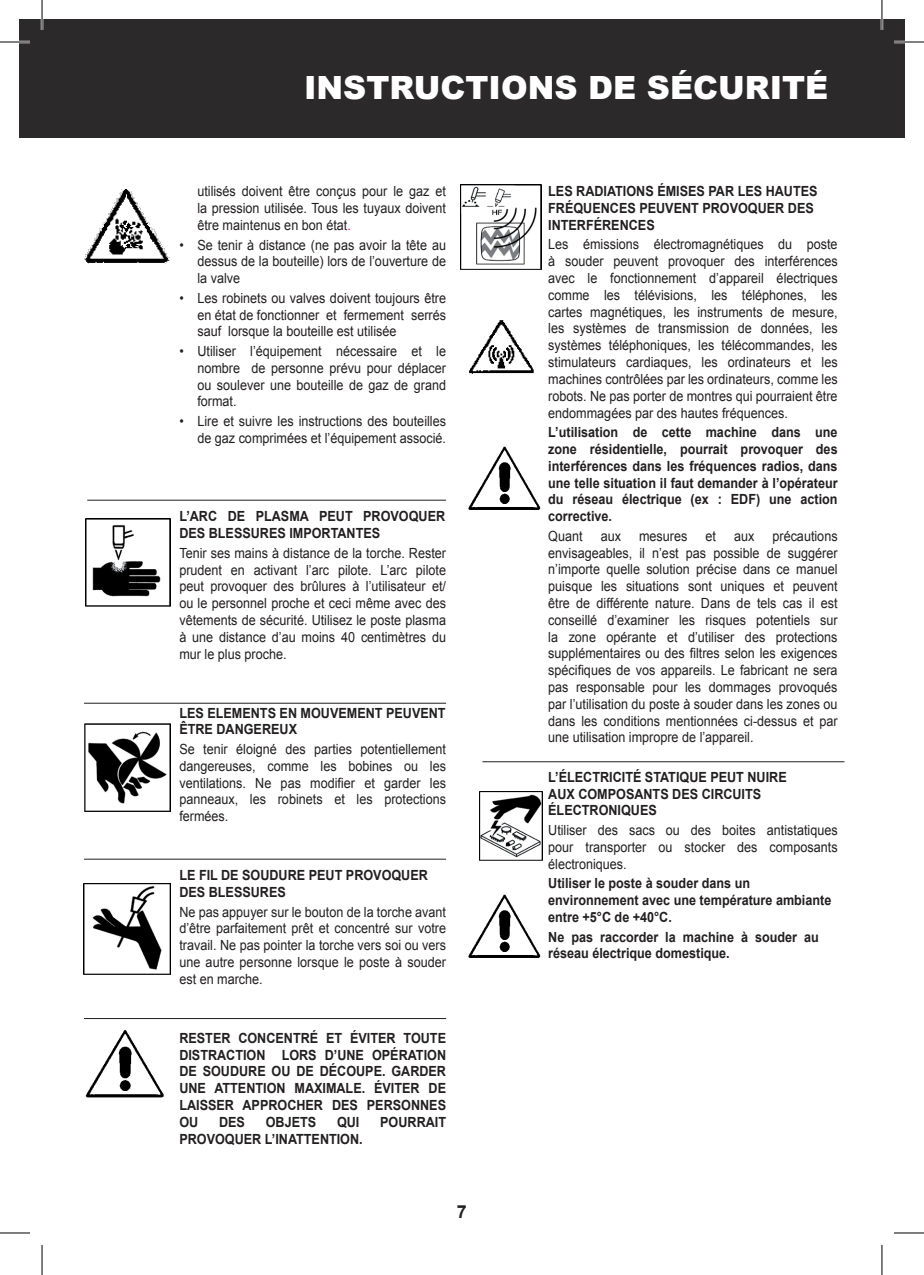
<style>
.page{position:relative;width:924px;height:1275px;background:#fff}
.page>*{position:absolute;margin:0;border:0;box-sizing:border-box;transform-origin:0 0}
.t1{font:900 32px "Arial";color:#fff}
.t2{font:700 18px "Arial";color:#231f20}
.t3{font:14px/16.8px "Arial";color:#231f20;text-align:justify;scale:.9 1}
.t4{font:700 14px/16.8px "Arial";color:#231f20;scale:.9 1}
.s1{color:#ed028c}
</style>
<div class="page">
<div style="left:19px;top:19px;width:885px;height:118px;background:#2b292a"></div>
<hr style="left:87px;top:500px;width:359px;height:1px;background:#231f20">
<hr style="left:84px;top:702px;width:362px;height:1px;background:#231f20">
<hr style="left:482px;top:761px;width:362px;height:1px;background:#231f20">
<hr style="left:84px;top:858px;width:362px;height:1px;background:#231f20">
<hr style="left:84px;top:1018px;width:362px;height:1px;background:#231f20">
<img style="left:84px;top:189px;width:85px;height:74px">
<img style="left:86px;top:519px;width:85px;height:87px">
<img style="left:84px;top:723px;width:86px;height:88px">
<img style="left:83px;top:883px;width:87px;height:92px">
<img style="left:85px;top:1030px;width:79px;height:68px">
<img style="left:468px;top:446px;width:73px;height:64px">
<img style="left:468px;top:894px;width:73px;height:64px">
<img style="left:460px;top:184px;width:81px;height:85px">
<img style="left:469px;top:320px;width:65px;height:53px">
<img style="left:479px;top:791px;width:63px;height:69px">
<hr style="left:0;top:41px;width:30px;height:2px;background:#fff">
<hr style="left:893px;top:41px;width:30px;height:2px;background:#fff">
<hr style="left:41px;top:0;width:2px;height:30px;background:#fff">
<hr style="left:880px;top:0;width:2px;height:30px;background:#fff">
<hr style="left:0;top:42px;width:30px;height:1px;background:#000">
<hr style="left:893px;top:42px;width:30px;height:1px;background:#000">
<hr style="left:0;top:1232px;width:30px;height:1px;background:#000">
<hr style="left:893px;top:1232px;width:30px;height:1px;background:#000">
<hr style="left:42px;top:0;width:1px;height:30px;background:#000">
<hr style="left:42px;top:1245px;width:1px;height:30px;background:#000">
<hr style="left:881px;top:0;width:1px;height:30px;background:#000">
<hr style="left:881px;top:1245px;width:1px;height:30px;background:#000">
<h1 class="t1" style="left:304px;top:64px;width:525px">INSTRUCTIONS DE SÉCURITÉ</h1>
<p class="t3" style="left:197px;top:183px;width:278px">utilisés doivent être conçus pour le gaz et la pression utilisée. Tous les tuyaux doivent être maintenus en bon état<span class="s1">.</span></p>
<p class="t3" style="left:197px;top:236px;width:278px;text-indent:-18px">• Se tenir à distance (ne pas avoir la tête au dessus de la bouteille) lors de l’ouverture de la valve</p>
<p class="t3" style="left:197px;top:289px;width:278px;text-indent:-18px">• Les robinets ou valves doivent toujours être en état de fonctionner et fermement serrés sauf lorsque la bouteille est utilisée</p>
<p class="t3" style="left:197px;top:343px;width:278px;text-indent:-18px">• Utiliser l’équipement nécessaire et le nombre de personne prévu pour déplacer ou soulever une bouteille de gaz de grand format.</p>
<p class="t3" style="left:179px;top:413px;width:298px;text-align:right">• Lire et suivre les instructions des bouteilles de gaz comprimées et l’équipement associé.</p>
<p class="t4" style="left:179px;top:508px;width:297px">L’ARC DE PLASMA PEUT PROVOQUER<br>DES BLESSURES IMPORTANTES</p>
<p class="t3" style="left:179px;top:545px;width:298px">Tenir ses mains à distance de la torche. Rester prudent en activant l’arc pilote. L’arc pilote peut provoquer des brûlures à l’utilisateur et/ ou le personnel proche et ceci même avec des vêtements de sécurité. Utilisez le poste plasma à une distance d’au moins 40 centimètres du mur le plus proche.</p>
<p class="t4" style="left:179px;top:705px;width:297px">LES ELEMENTS EN MOUVEMENT PEUVENT<br>ÊTRE DANGEREUX</p>
<p class="t3" style="left:179px;top:741px;width:298px">Se tenir éloigné des parties potentiellement dangereuses, comme les bobines ou les ventilations. Ne pas modifier et garder les panneaux, les robinets et les protections fermées.</p>
<p class="t4" style="left:179px;top:867px;width:277px">LE FIL DE SOUDURE PEUT PROVOQUER<br>DES BLESSURES</p>
<p class="t3" style="left:179px;top:903px;width:298px">Ne pas appuyer sur le bouton de la torche avant d’être parfaitement prêt et concentré sur votre travail. Ne pas pointer la torche vers soi ou vers une autre personne lorsque le poste à souder est en marche.</p>
<p class="t4" style="left:179px;top:1030px;width:298px;text-align:justify">RESTER CONCENTRÉ ET ÉVITER TOUTE DISTRACTION LORS D’UNE OPÉRATION DE SOUDURE OU DE DÉCOUPE. GARDER UNE ATTENTION MAXIMALE. ÉVITER DE LAISSER APPROCHER DES PERSONNES OU</p>
<p class="t4" style="left:219px;top:1114px;width:30px">DES</p>
<p class="t4" style="left:266px;top:1114px;width:58px">OBJETS</p>
<p class="t4" style="left:337px;top:1114px;width:26px">QUI</p>
<p class="t4" style="left:380px;top:1114px;width:75px">POURRAIT</p>
<p class="t4" style="left:179px;top:1130px;width:205px">PROVOQUER L’INATTENTION.</p>
<p class="t2" style="left:457px;top:1199px;width:12px">7</p>
<p class="t4" style="left:548px;top:183px;width:300px">LES RADIATIONS ÉMISES PAR LES HAUTES<br>FRÉQUENCES PEUVENT PROVOQUER DES<br>INTERFÉRENCES</p>
<p class="t3" style="left:548px;top:236px;width:323px">Les émissions électromagnétiques du poste à souder peuvent provoquer des interférences avec le fonctionnement d’appareil électriques comme les télévisions, les téléphones, les cartes magnétiques, les instruments de mesure, les systèmes de transmission de données, les systèmes téléphoniques, les télécommandes, les stimulateurs cardiaques, les ordinateurs et les machines contrôlées par les ordinateurs, comme les robots. Ne pas porter de montres qui pourraient être endommagées par des hautes fréquences.</p>
<p class="t4" style="left:548px;top:424px;width:323px;text-align:justify">L’utilisation de cette machine dans une zone résidentielle, pourrait provoquer des interférences dans les fréquences radios, dans une telle situation il faut demander à l’opérateur du réseau électrique (ex : EDF) une action corrective.</p>
<p class="t3" style="left:548px;top:527px;width:40px">Quant</p>
<p class="t3" style="left:600px;top:527px;width:24px">aux</p>
<p class="t3" style="left:638px;top:527px;width:55px">mesures</p>
<p class="t3" style="left:705px;top:527px;width:13px">et</p>
<p class="t3" style="left:733px;top:527px;width:24px">aux</p>
<p class="t3" style="left:548px;top:527px;width:323px;text-indent:224px">précautions envisageables, il n’est pas possible de suggérer n’importe quelle solution précise dans ce manuel puisque les situations sont uniques et peuvent être de différente nature. Dans de tels cas il est conseillé d’examiner les risques potentiels sur la zone opérante et d’utiliser des protections supplémentaires ou des filtres selon les exigences spécifiques de vos appareils. Le fabricant ne sera pas responsable pour les dommages provoqués par l’utilisation du poste à souder dans les zones ou dans les conditions mentionnées ci-dessus et par une utilisation impropre de l’appareil.</p>
<p class="t4" style="left:548px;top:769px;width:266px">L’ÉLECTRICITÉ STATIQUE PEUT NUIRE<br>AUX COMPOSANTS DES CIRCUITS<br>ÉLECTRONIQUES</p>
<p class="t3" style="left:548px;top:822px;width:323px">Utiliser des sacs ou des boites antistatiques pour transporter ou stocker des composants électroniques.</p>
<p class="t4" style="left:548px;top:875px;width:316px">Utiliser le poste à souder dans un environnement avec une température ambiante entre +5°C de +40°C.</p>
<p class="t4" style="left:548px;top:928px;width:302px">Ne pas raccorder la machine à souder au réseau électrique domestique.</p>
</div>
